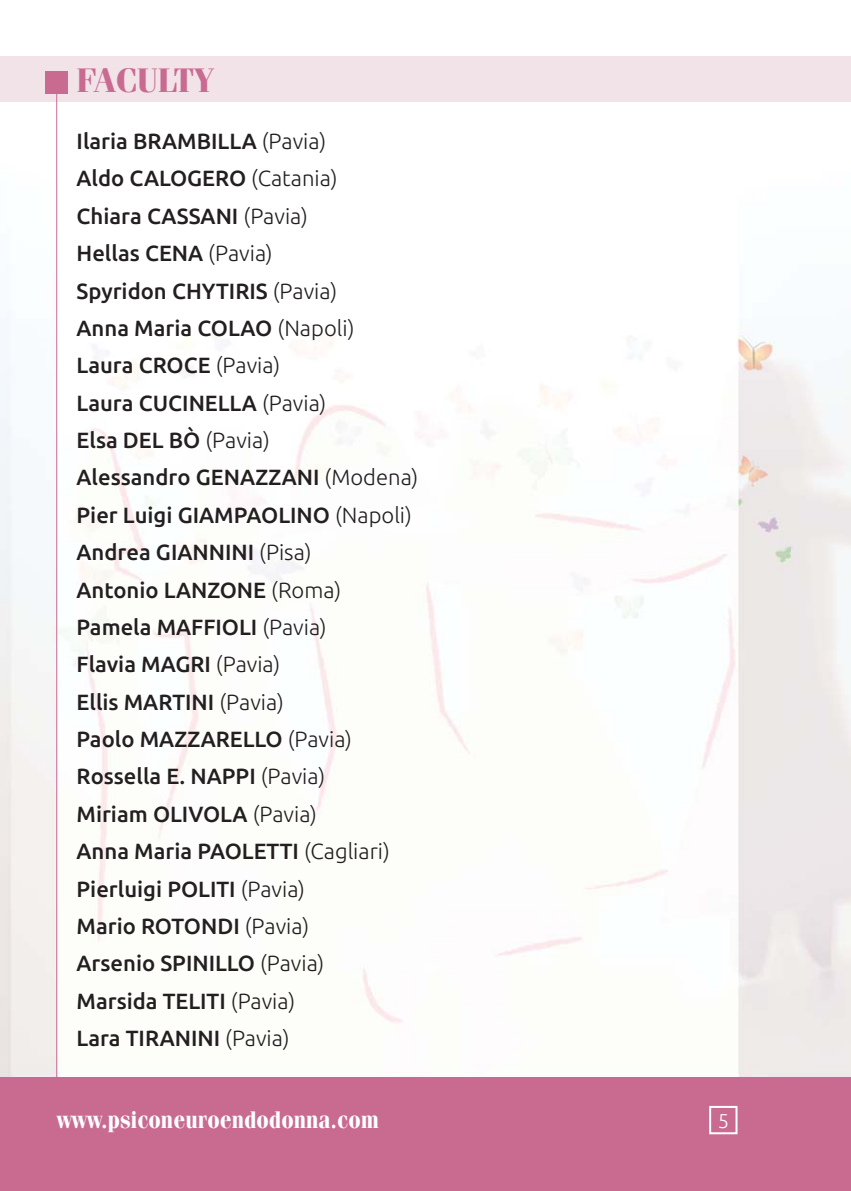
<style>
.page{position:relative;width:851px;height:1191px;background:#fff}
.page>*{position:absolute;margin:0;border:0;box-sizing:border-box;transform-origin:0 0}
.t1{font:700 34px "Fenice";color:#c96b91}
.t2{font:700 24px "Fenice";color:#fff;scale:.9 1}
.t3{font:500 22px/37.4px "Ubuntu";color:#231f20}
.t4{font:300 20px "Ubuntu";color:#fff}
.s1{font-weight:300}
</style>
<div class="page">
<img style="left:0;top:56px;width:850px;height:1021px">
<div style="left:0;top:1077px;width:850px;height:114px;background:#c96b91"></div>
<div style="left:0;top:57px;width:850px;height:45px;background:#f2e3e8"></div>
<div style="left:709px;top:1106px;width:28px;height:28px;border:2px solid #fff"></div>
<hr style="left:56px;top:89px;width:1px;height:989px;background:#c96b91">
<div style="left:45px;top:71px;width:23px;height:23px;background:#c96b91"></div>
<h1 class="t1" style="left:77px;top:68px;width:138px">FACULTY</h1>
<p class="t3" style="left:77px;top:124px;width:343px">Ilaria BRAMBILLA <span class="s1">(Pavia)<br></span>Aldo CALOGERO <span class="s1">(Catania)<br></span>Chiara CASSANI <span class="s1">(Pavia)<br></span>Hellas CENA <span class="s1">(Pavia)<br></span>Spyridon CHYTIRIS <span class="s1">(Pavia)<br></span>Anna Maria COLAO <span class="s1">(Napoli)<br></span>Laura CROCE <span class="s1">(Pavia)<br></span>Laura CUCINELLA <span class="s1">(Pavia)<br></span>Elsa DEL BÒ <span class="s1">(Pavia)<br></span>Alessandro GENAZZANI <span class="s1">(Modena)<br></span>Pier Luigi GIAMPAOLINO <span class="s1">(Napoli)<br></span>Andrea GIANNINI <span class="s1">(Pisa)<br></span>Antonio LANZONE <span class="s1">(Roma)<br></span>Pamela MAFFIOLI <span class="s1">(Pavia)<br></span>Flavia MAGRI <span class="s1">(Pavia)<br></span>Ellis MARTINI <span class="s1">(Pavia)<br></span>Paolo MAZZARELLO <span class="s1">(Pavia)<br></span>Rossella E. NAPPI <span class="s1">(Pavia)<br></span>Miriam OLIVOLA <span class="s1">(Pavia)<br></span>Anna Maria PAOLETTI <span class="s1">(Cagliari)<br></span>Pierluigi POLITI <span class="s1">(Pavia)<br></span>Mario ROTONDI <span class="s1">(Pavia)<br></span>Arsenio SPINILLO <span class="s1">(Pavia)<br></span>Marsida TELITI <span class="s1">(Pavia)<br></span>Lara TIRANINI <span class="s1">(Pavia)</span></p>
<p class="t2" style="left:57px;top:1111px;width:359px">www.psiconeuroendodonna.com</p>
<p class="t4" style="left:717px;top:1112px;width:13px">5</p>
</div>
